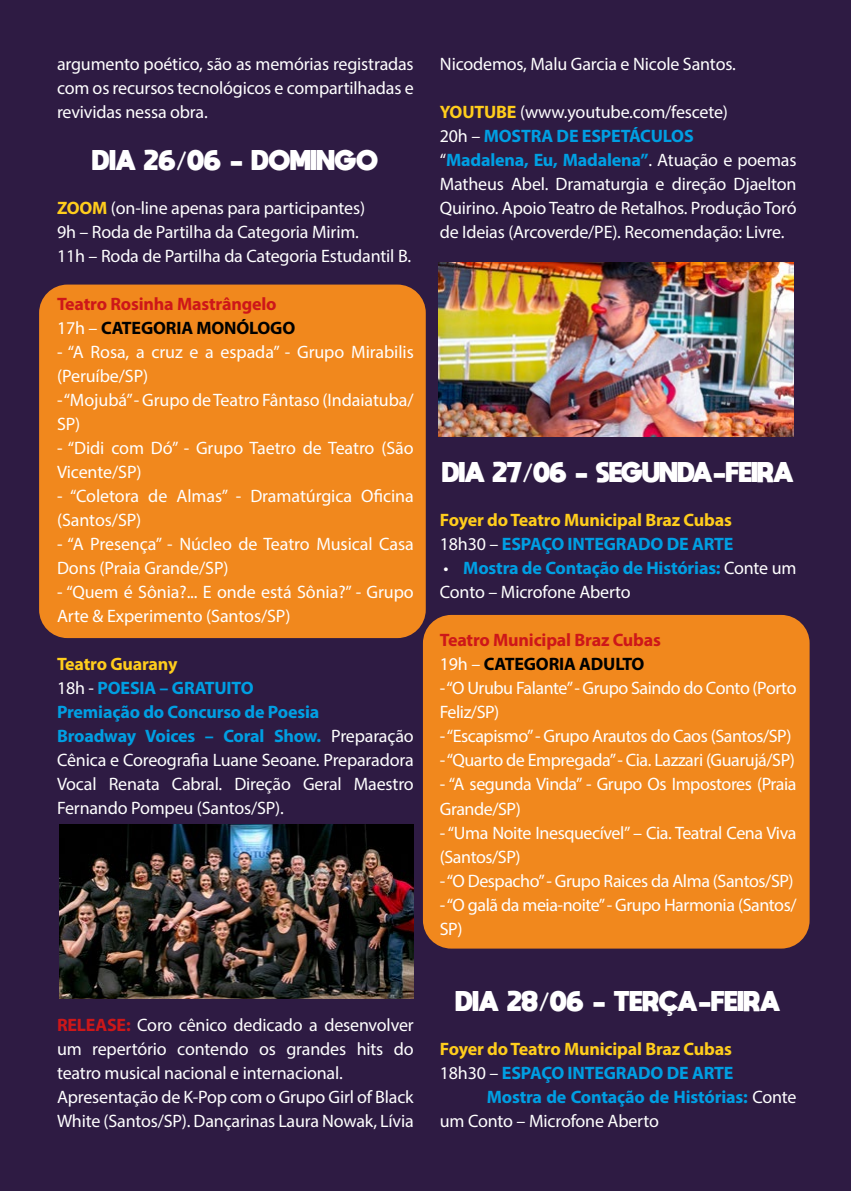
<style>
.page{position:relative;width:851px;height:1191px;background:#fff}
.page>*{position:absolute;margin:0;border:0;box-sizing:border-box;transform-origin:0 0}
.t1{font:800 20px "moon get";letter-spacing:-.01em;color:#fff}
.t2{font:18px/24px "Myriad Pro";letter-spacing:-.01em;color:#fff}
.t3{font:700 18px/24px "Myriad Pro";letter-spacing:-.01em;color:#ffcd1c}
.t4{font:700 18px/24px "Myriad Pro";letter-spacing:-.01em;color:#cd1719}
.t5{font:700 18px "Myriad Pro";letter-spacing:-.01em;color:#009fe3}
.s1{font-weight:700;color:#ffcd1c}
.s2{font-weight:400;color:#fff}
.s3{color:#000}
.s4{font-weight:700;color:#009fe3}
.s5{font-weight:700;color:#cd1719}
.s6{color:#009fe3}
</style>
<div class="page">
<div style="left:0;top:0;width:850px;height:1191px;background:#2e1b43"></div>
<div style="left:423px;top:615px;width:386px;height:333px;background:#f1881d;border-radius:28px"></div>
<div style="left:39px;top:284px;width:386px;height:354px;background:#f1881d;border-radius:28px"></div>
<img style="left:439px;top:263px;width:354px;height:174px">
<img style="left:59px;top:824px;width:354px;height:174px">
<p class="t2" style="left:57px;top:52px;width:358px;text-align:justify">argumento poético, são as memórias registradas com os recursos tecnológicos e compartilhadas e revividas nessa obra.</p>
<p class="t1" style="left:92px;top:148px;width:287px">DIA 26/06 - DOMINGO</p>
<p class="t2" style="left:57px;top:196px;width:355px"><span class="s1">ZOOM</span> (on-line apenas para participantes)<br>9h – Roda de Partilha da Categoria Mirim.<br>11h – Roda de Partilha da Categoria Estudantil B.</p>
<p class="t4" style="left:57px;top:292px;width:240px">Teatro Rosinha Mastrângelo<br><span class="s2">17h –</span> <span class="s3">CATEGORIA MONÓLOGO</span></p>
<p class="t2" style="left:57px;top:340px;width:358px">- “A Rosa, a cruz e a espada” - Grupo Mirabilis (Peruíbe/SP)</p>
<p class="t2" style="left:57px;top:388px;width:358px">- “Mojubá” - Grupo de Teatro Fântaso (Indaiatuba/<br>SP)</p>
<p class="t2" style="left:57px;top:436px;width:358px">- “Didi com Dó” - Grupo Taetro de Teatro (São<br>Vicente/SP)</p>
<p class="t2" style="left:57px;top:484px;width:358px">- “Coletora de Almas” - Dramatúrgica Oficina (Santos/SP)</p>
<p class="t2" style="left:57px;top:532px;width:358px">- “A Presença” - Núcleo de Teatro Musical Casa<br>Dons (Praia Grande/SP)</p>
<p class="t2" style="left:57px;top:580px;width:358px">- “Quem é Sônia?... E onde está Sônia?” - Grupo<br>Arte &amp; Experimento (Santos/SP)</p>
<p class="t2" style="left:57px;top:652px;width:358px"><span class="s1">Teatro Guarany<br></span>18h - <span class="s4">POESIA – GRATUITO<br>Premiação do Concurso de Poesia<br>Broadway Voices – Coral Show.</span> Preparação Cênica e Coreografia Luane Seoane. Preparadora Vocal Renata Cabral. Direção Geral Maestro Fernando Pompeu (Santos/SP).</p>
<p class="t2" style="left:57px;top:1012px;width:358px"><span class="s5">RELEASE:</span> Coro cênico dedicado a desenvolver um repertório contendo os grandes hits do teatro musical nacional e internacional.<br>Apresentação de K-Pop com o Grupo Girl of Black White (Santos/SP). Dançarinas Laura Nowak, Lívia</p>
<p class="t2" style="left:440px;top:52px;width:297px">Nicodemos, Malu Garcia e Nicole Santos.</p>
<p class="t2" style="left:440px;top:100px;width:358px"><span class="s1">YOUTUBE</span> (www.youtube.com/fescete)<br>20h – <span class="s4">MOSTRA DE ESPETÁCULOS<br></span>“<span class="s4">Madalena, Eu, Madalena”</span>. Atuação e poemas Matheus Abel. Dramaturgia e direção Djaelton Quirino. Apoio Teatro de Retalhos. Produção Toró de Ideias (Arcoverde/PE). Recomendação: Livre.</p>
<p class="t1" style="left:442px;top:460px;width:353px">DIA 27/06 - SEGUNDA-FEIRA</p>
<p class="t3" style="left:440px;top:508px;width:295px">Foyer do Teatro Municipal Braz Cubas<br><span class="s2">18h30 –</span> <span class="s6">ESPAÇO INTEGRADO DE ARTE</span></p>
<p class="t2" style="left:440px;top:556px;width:358px">• <span class="s4">Mostra de Contação de Histórias:</span> Conte um<br>Conto – Microfone Aberto</p>
<p class="t4" style="left:440px;top:628px;width:223px">Teatro Municipal Braz Cubas<br><span class="s2">19h –</span> <span class="s3">CATEGORIA ADULTO</span></p>
<p class="t2" style="left:440px;top:676px;width:358px">- “O Urubu Falante” - Grupo Saindo do Conto (Porto<br>Feliz/SP)</p>
<p class="t2" style="left:440px;top:724px;width:353px">- “Escapismo” - Grupo Arautos do Caos (Santos/SP)</p>
<p class="t2" style="left:440px;top:748px;width:356px">- “Quarto de Empregada” - Cia. Lazzari (Guarujá/SP)</p>
<p class="t2" style="left:440px;top:772px;width:358px">- “A segunda Vinda” - Grupo Os Impostores (Praia<br>Grande/SP)</p>
<p class="t2" style="left:440px;top:820px;width:358px">- “Uma Noite Inesquecível” – Cia. Teatral Cena Viva (Santos/SP)</p>
<p class="t2" style="left:440px;top:868px;width:355px">- “O Despacho” - Grupo Raices da Alma (Santos/SP)</p>
<p class="t2" style="left:440px;top:892px;width:358px">- “O galã da meia-noite” - Grupo Harmonia (Santos/<br>SP)</p>
<p class="t1" style="left:455px;top:988px;width:326px">DIA 28/06 - TERÇA-FEIRA</p>
<p class="t3" style="left:440px;top:1036px;width:293px">Foyer do Teatro Municipal Braz Cubas</p>
<p class="t5" style="left:440px;top:1060px;width:295px"><span class="s2">18h30 –</span> ESPAÇO INTEGRADO DE ARTE</p>
<p class="t5" style="left:486px;top:1084px;width:311px">Mostra de Contação de Histórias: <span class="s2">Conte</span></p>
<p class="t2" style="left:440px;top:1108px;width:221px">um Conto – Microfone Aberto</p>
</div>
